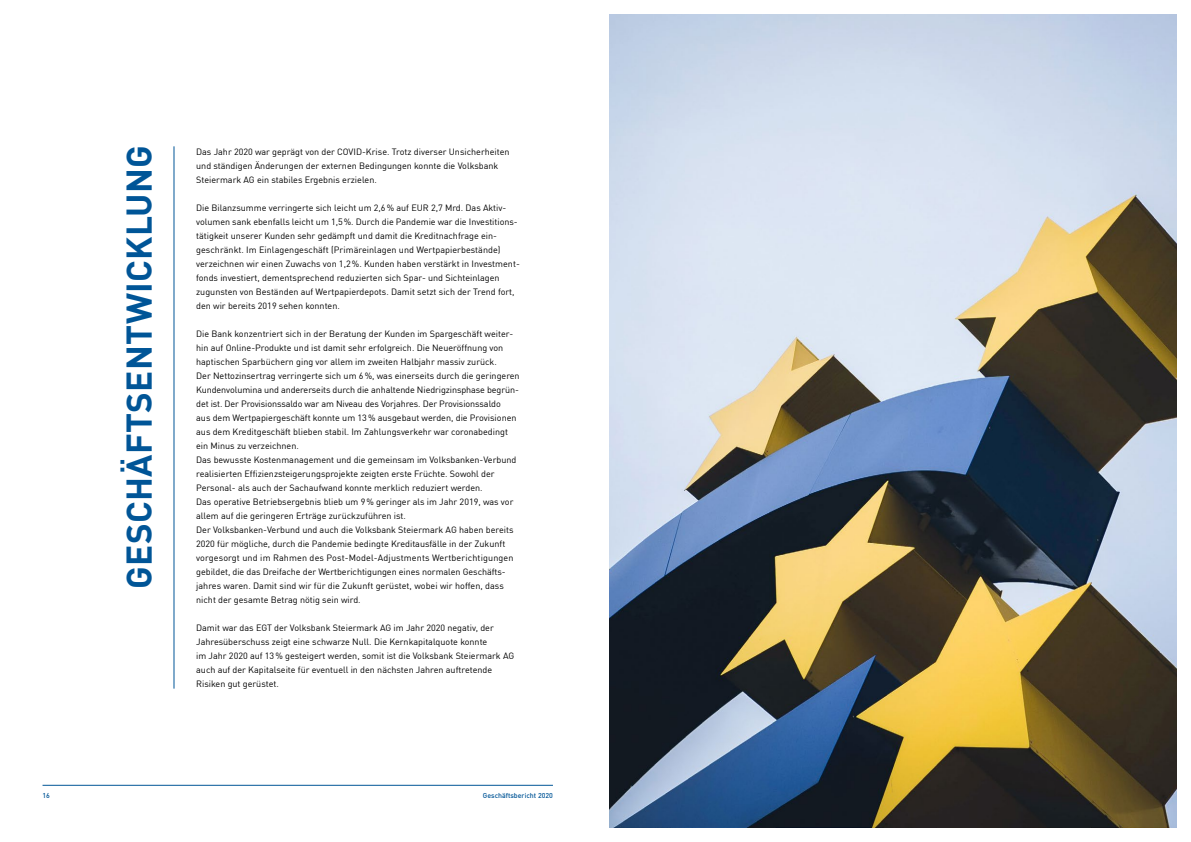
<style>
.page{position:relative;width:1191px;height:842px;background:#fff}
.page>*{position:absolute;margin:0;border:0;box-sizing:border-box;transform-origin:0 0}
.t1{font:700 35px "DINOT";letter-spacing:.01em;color:#005597}
.t2{font:9px/14px "DINOT";color:#000}
.t3{font:500 7px "DINOT";color:#005597}
</style>
<div class="page">
<hr style="left:43px;top:785px;width:510px;height:1px;background:#005597">
<hr style="left:174px;top:146px;width:1px;height:543px;background:#005597">
<img style="left:609px;top:14px;width:567px;height:814px">
<h1 class="t1" style="left:112px;top:588px;width:445px;rotate:-90deg">GESCHÄFTSENTWICKLUNG</h1>
<p class="t2" style="left:196px;top:143px;width:315px">Das Jahr 2020 war geprägt von der COVID-Krise. Trotz diverser Unsicherheiten und ständigen Änderungen der externen Bedingungen konnte die Volksbank<br>Steiermark AG ein stabiles Ergebnis erzielen.</p>
<p class="t2" style="left:196px;top:200px;width:325px">Die Bilanzsumme verringerte sich leicht um 2,6% auf EUR 2,7 Mrd. Das Aktiv&shy;volumen sank ebenfalls leicht um 1,5%. Durch die Pandemie war die Investitions&shy;tätigkeit unserer Kunden sehr gedämpft und damit die Kreditnachfrage ein&shy;geschränkt. Im Einlagengeschäft (Primäreinlagen und Wertpapierbestände) verzeichnen wir einen Zuwachs von 1,2%. Kunden haben verstärkt in Investment&shy;fonds investiert, dementsprechend reduzierten sich Spar- und Sichteinlagen zugunsten von Beständen auf Wertpapierdepots. Damit setzt sich der Trend fort, den wir bereits 2019 sehen konnten.</p>
<p class="t2" style="left:196px;top:326px;width:325px">Die Bank konzentriert sich in der Beratung der Kunden im Spargeschäft weiter&shy;hin auf Online-Produkte und ist damit sehr erfolgreich. Die Neueröffnung von haptischen Sparbüchern ging vor allem im zweiten Halbjahr massiv zurück.<br>Der Nettozinsertrag verringerte sich um 6%, was einerseits durch die geringeren Kundenvolumina und andererseits durch die anhaltende Niedrigzinsphase begrün&shy;det ist. Der Provisionssaldo war am Niveau des Vorjahres. Der Provisionssaldo<br>aus dem Wertpapiergeschäft konnte um 13% ausgebaut werden, die Provisionen aus dem Kreditgeschäft blieben stabil. Im Zahlungsverkehr war coronabedingt ein Minus zu verzeichnen.<br>Das bewusste Kostenmanagement und die gemeinsam im Volksbanken-Verbund realisierten Effizienzsteigerungsprojekte zeigten erste Früchte. Sowohl der Personal- als auch der Sachaufwand konnte merklich reduziert werden.<br>Das operative Betriebsergebnis blieb um 9% geringer als im Jahr 2019, was vor allem auf die geringeren Erträge zurückzuführen ist.<br>Der Volksbanken-Verbund und auch die Volksbank Steiermark AG haben bereits 2020 für mögliche, durch die Pandemie bedingte Kreditausfälle in der Zukunft vorgesorgt und im Rahmen des Post-Model-Adjustments Wertberichtigungen gebildet, die das Dreifache der Wertberichtigungen eines normalen Geschäfts&shy;jahres waren. Damit sind wir für die Zukunft gerüstet, wobei wir hoffen, dass nicht der gesamte Betrag nötig sein wird.</p>
<p class="t2" style="left:196px;top:620px;width:319px">Damit war das EGT der Volksbank Steiermark AG im Jahr 2020 negativ, der Jahresüberschuss zeigt eine schwarze Null. Die Kernkapitalquote konnte<br>im Jahr 2020 auf 13% gesteigert werden, somit ist die Volksbank Steiermark AG auch auf der Kapitalseite für eventuell in den nächsten Jahren auftretende Risiken gut gerüstet.</p>
<p class="t3" style="left:43px;top:790px;width:9px">16</p>
<p class="t3" style="left:483px;top:790px;width:72px">Geschäftsbericht 2020</p>
</div>
